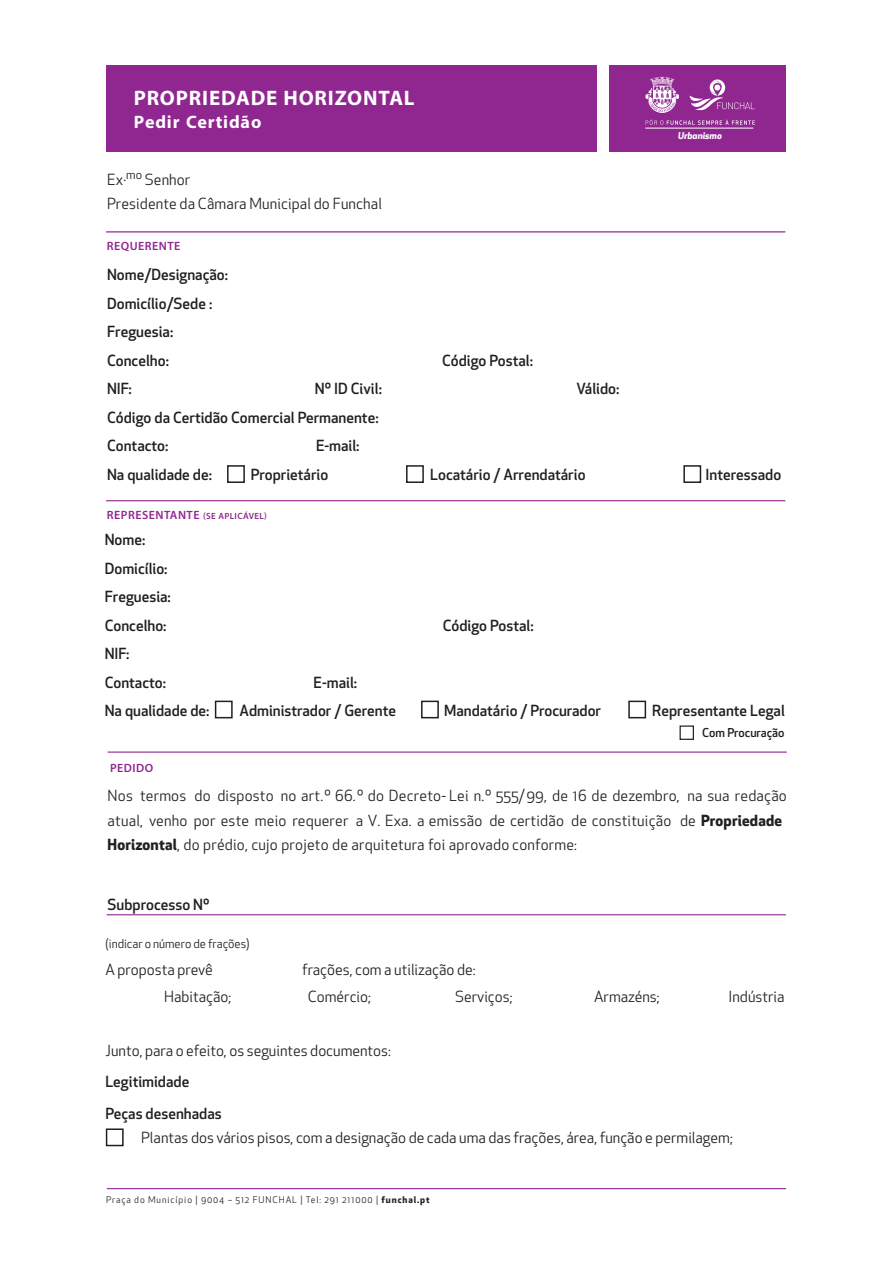
<style>
.page{position:relative;width:893px;height:1263px;background:#fff}
.page>*{position:absolute;margin:0;border:0;box-sizing:border-box;transform-origin:0 0}
.t1{font:700 21px "Myriad Pro";letter-spacing:.04em;color:#fff}
.t2{font:700 18px "Myriad Pro";letter-spacing:.045em;color:#fff}
.t3{font:15px/24px "Apex New";letter-spacing:.005em;color:#231f20}
.t4{font:500 15px/28.5px "Apex New";color:#231f20}
.t5{font:600 12px "Myriad Pro";letter-spacing:.04em;color:#90268f}
.t6{font:12px "Apex New";color:#231f20}
.t7{font:500 12px "Apex New";color:#231f20}
.t8{font:italic 700 9.3px "Apex New";color:#fff}
.t9{font:9px "Apex New";letter-spacing:.1em;color:#231f20}
.s1{font-size:9px}
.s2{font-weight:700}
</style>
<div class="page">
<div style="left:106px;top:65px;width:679px;height:87px;background:#90268f"></div>
<hr style="left:106px;top:231px;width:679px;height:1px;background:#90268f">
<div style="left:597px;top:65px;width:12px;height:87px;background:#fff"></div>
<hr style="left:108px;top:751px;width:679px;height:2px;background:#90268f">
<hr style="left:645px;top:128px;width:108px;height:1px;background:#fff">
<svg style="left:689px;top:79px;width:66px;height:32px"></svg>
<svg style="left:645px;top:77px;width:34px;height:36px"></svg>
<svg style="left:646px;top:120px;width:109px;height:5px"></svg>
<hr style="left:107px;top:1188px;width:679px;height:1px;background:#90268f">
<div style="left:227px;top:465px;width:18px;height:18px;border:2px solid #231f20"></div>
<div style="left:683px;top:465px;width:18px;height:18px;border:2px solid #231f20"></div>
<div style="left:406px;top:465px;width:18px;height:18px;border:2px solid #231f20"></div>
<hr style="left:106px;top:500px;width:679px;height:1px;background:#90268f">
<div style="left:215px;top:701px;width:18px;height:17px;border:2px solid #231f20"></div>
<div style="left:421px;top:701px;width:18px;height:17px;border:2px solid #231f20"></div>
<div style="left:628px;top:701px;width:18px;height:17px;border:2px solid #231f20"></div>
<hr style="left:107px;top:914px;width:679px;height:1px;background:#90268f">
<div style="left:106px;top:1128px;width:18px;height:18px;border:2px solid #231f20"></div>
<div style="left:679px;top:725px;width:15px;height:15px;border:1px solid #231f20"></div>
<h1 class="t1" style="left:134px;top:85px;width:282px">PROPRIEDADE HORIZONTAL</h1>
<p class="t2" style="left:134px;top:110px;width:129px">Pedir Certidão</p>
<p class="t3" style="left:107px;top:168px;width:276px">Ex.<sup>mo</sup> Senhor<br>Presidente da Câmara Municipal do Funchal</p>
<p class="t5" style="left:107px;top:238px;width:75px">REQUERENTE</p>
<p class="t4" style="left:107px;top:260px;width:122px">Nome/Designação:<br>Domicílio/Sede :<br>Freguesia:<br>Concelho:</p>
<p class="t4" style="left:442px;top:346px;width:92px">Código Postal:</p>
<p class="t4" style="left:107px;top:374px;width:26px">NIF:</p>
<p class="t4" style="left:315px;top:374px;width:69px">Nº ID Civil:</p>
<p class="t4" style="left:577px;top:374px;width:44px">Válido:</p>
<p class="t4" style="left:107px;top:403px;width:273px">Código da Certidão Comercial Permanente:<br>Contacto:</p>
<p class="t4" style="left:316px;top:431px;width:45px">E-mail:</p>
<p class="t8" style="left:678px;top:129px;width:45px">Urbanismo</p>
<p class="t4" style="left:107px;top:460px;width:106px">Na qualidade de:</p>
<p class="t4" style="left:251px;top:460px;width:79px">Proprietário</p>
<p class="t4" style="left:430px;top:460px;width:157px">Locatário / Arrendatário</p>
<p class="t4" style="left:706px;top:460px;width:77px">Interessado</p>
<p class="t5" style="left:107px;top:507px;width:161px">REPRESENTANTE <span class="s1">(SE APLICÁVEL)</span></p>
<p class="t4" style="left:105px;top:525px;width:68px">Nome:<br>Domicílio:<br>Freguesia:<br>Concelho:</p>
<p class="t4" style="left:105px;top:639px;width:63px">NIF:<br>Contacto:</p>
<p class="t4" style="left:314px;top:668px;width:45px">E-mail:</p>
<p class="t4" style="left:443px;top:611px;width:92px">Código Postal:</p>
<p class="t4" style="left:105px;top:696px;width:106px">Na qualidade de:</p>
<p class="t4" style="left:240px;top:696px;width:158px">Administrador / Gerente</p>
<p class="t4" style="left:444px;top:696px;width:158px">Mandatário / Procurador</p>
<p class="t4" style="left:652px;top:696px;width:134px">Representante Legal</p>
<p class="t7" style="left:702px;top:725px;width:84px">Com Procuração</p>
<p class="t5" style="left:110px;top:760px;width:45px">PEDIDO</p>
<p class="t3" style="left:108px;top:782px;width:681px;line-height:25.3px">Nos termos do disposto no art.º 66.º do Decreto- Lei n.º 555/99, de 16 de dezembro, na sua redação atual, venho por este meio requerer a V. Exa. a emissão de certidão de constituição de <span class="s2">Propriedade</span></p>
<p class="t3" style="left:108px;top:832px;width:471px"><span class="s2">Horizontal</span>, do prédio, cujo projeto de arquitetura foi aprovado conforme:</p>
<p class="t4" style="left:108px;top:890px;width:103px">Subprocesso Nº</p>
<p class="t6" style="left:105px;top:936px;width:146px">(indicar o número de frações)</p>
<p class="t3" style="left:105px;top:958px;width:109px">A proposta prevê</p>
<p class="t3" style="left:302px;top:958px;width:175px">frações, com a utilização de:</p>
<p class="t3" style="left:164px;top:985px;width:69px">Habitação;</p>
<p class="t3" style="left:308px;top:985px;width:65px">Comércio;</p>
<p class="t3" style="left:455px;top:985px;width:59px">Serviços;</p>
<p class="t3" style="left:594px;top:985px;width:67px">Armazéns;</p>
<p class="t3" style="left:729px;top:985px;width:57px">Indústria</p>
<p class="t3" style="left:105px;top:1038px;width:287px">Junto, para o efeito, os seguintes documentos:</p>
<p class="t4" style="left:105px;top:1066px;width:118px;line-height:31.5px">Legitimidade<br>Peças desenhadas</p>
<p class="t3" style="left:141px;top:1125px;width:593px">Plantas dos vários pisos, com a designação de cada uma das frações, área, função e permilagem;</p>
<p class="t9" style="left:106px;top:1194px;width:325px">Praça do Município | 9004 – 512 FUNCHAL | Tel: 291 211000 | <span class="s2">funchal.pt</span></p>
</div>
